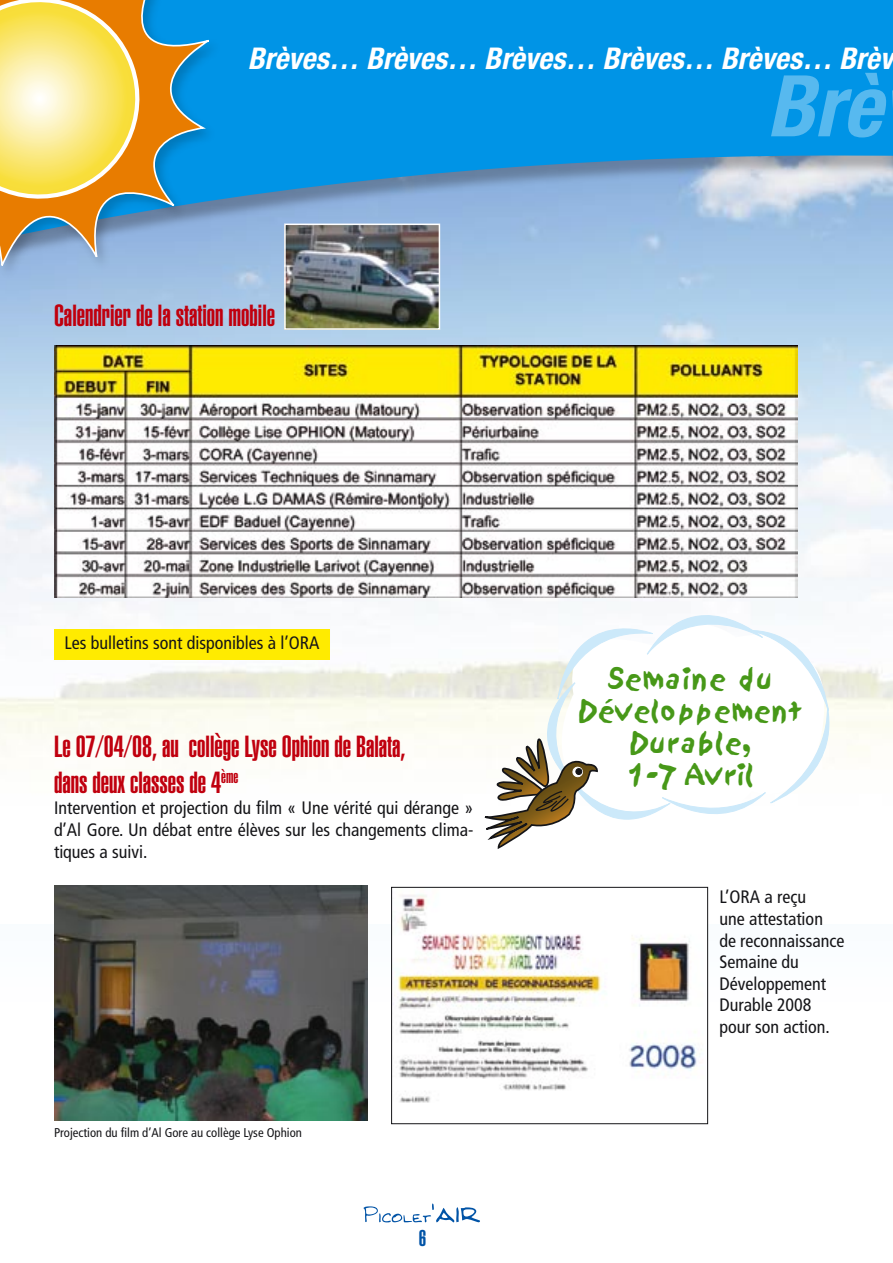
<style>
.page{position:relative;width:893px;height:1263px;background:#fff}
.page>*{position:absolute;margin:0;border:0;box-sizing:border-box;transform-origin:0 0}
.t1{font:italic 700 condensed 85.2px "Helvetica Neue";color:#57b9ef}
.t2{font:900 extra-condensed 30px/36px "Helvetica";color:#c0000e}
.t3{font:italic 700 condensed 30px "Helvetica Neue";color:#fff}
.t4{font:26.7px/32.1px "Sand";color:#479818;text-align:center}
.t5{font:900 extra-condensed 22.5px "Helvetica";color:#0053a6}
.t6{font:condensed 18px/21.6px "Frutiger";color:#151518;text-align:justify}
.t7{font:condensed 12.75px "Frutiger";color:#151518}
</style>
<div class="page">
<img style="left:0;top:297px;width:893px;height:626px">
<svg style="left:363px;top:1203px;width:117px;height:19px"></svg>
<div style="left:0;top:0;width:893px;height:297px;background:#a7c9e7"></div>
<svg style="left:230px;top:0;width:663px;height:278px;fill:#0094e6"></svg>
<img style="left:0;top:0;width:230px;height:286px">
<svg style="left:0;top:0;width:210px;height:265px;background:#6f97a8"></svg>
<svg style="left:0;top:0;width:150px;height:214px;background:#eecd69"></svg>
<img style="left:287px;top:227px;width:150px;height:100px">
<div style="left:284px;top:224px;width:156px;height:106px;border:2px solid #fff"></div>
<img style="left:54px;top:346px;width:743px;height:251px">
<svg style="left:485px;top:615px;width:344px;height:233px"></svg>
<img style="left:54px;top:885px;width:314px;height:235px">
<img style="left:393px;top:889px;width:313px;height:214px">
<div style="left:391px;top:887px;width:317px;height:237px;border:1px solid #151518"></div>
<div style="left:54px;top:629px;width:276px;height:30px;background:#ffeb00"></div>
<h2 class="t3" style="left:248px;top:40px;width:647px">Brèves… Brèves… Brèves… Brèves… Brèves… Brèv</h2>
<h2 class="t2" style="left:54px;top:298px;width:223px">Calendrier de la station mobile</h2>
<h1 class="t1" style="left:767px;top:54px;width:117px">Brè</h1>
<p class="t6" style="left:65px;top:632px;width:256px">Les bulletins sont disponibles à l’ORA</p>
<h2 class="t2" style="left:54px;top:729px;width:353px">Le 07/04/08, au collège Lyse Ophion de Balata, dans deux classes de 4<sup>ème</sup></h2>
<p class="t6" style="left:54px;top:797px;width:421px">Intervention et projection du film « Une vérité qui dérange » d’Al Gore. Un débat entre élèves sur les changements clima&shy;tiques a suivi.</p>
<p class="t7" style="left:54px;top:1125px;width:249px">Projection du film d’Al Gore au collège Lyse Ophion</p>
<p class="t5" style="left:419px;top:1225px;width:9px">6</p>
<h3 class="t4" style="left:579px;top:663px;width:224px">Semaine du<br>Développement<br>Durable,<br>1-7 Avril</h3>
<p class="t6" style="left:719px;top:886px;width:126px;text-align:left">L’ORA a reçu<br>une attestation<br>de reconnaissance<br>Semaine du<br>Développement<br>Durable 2008 pour son action.</p>
</div>
